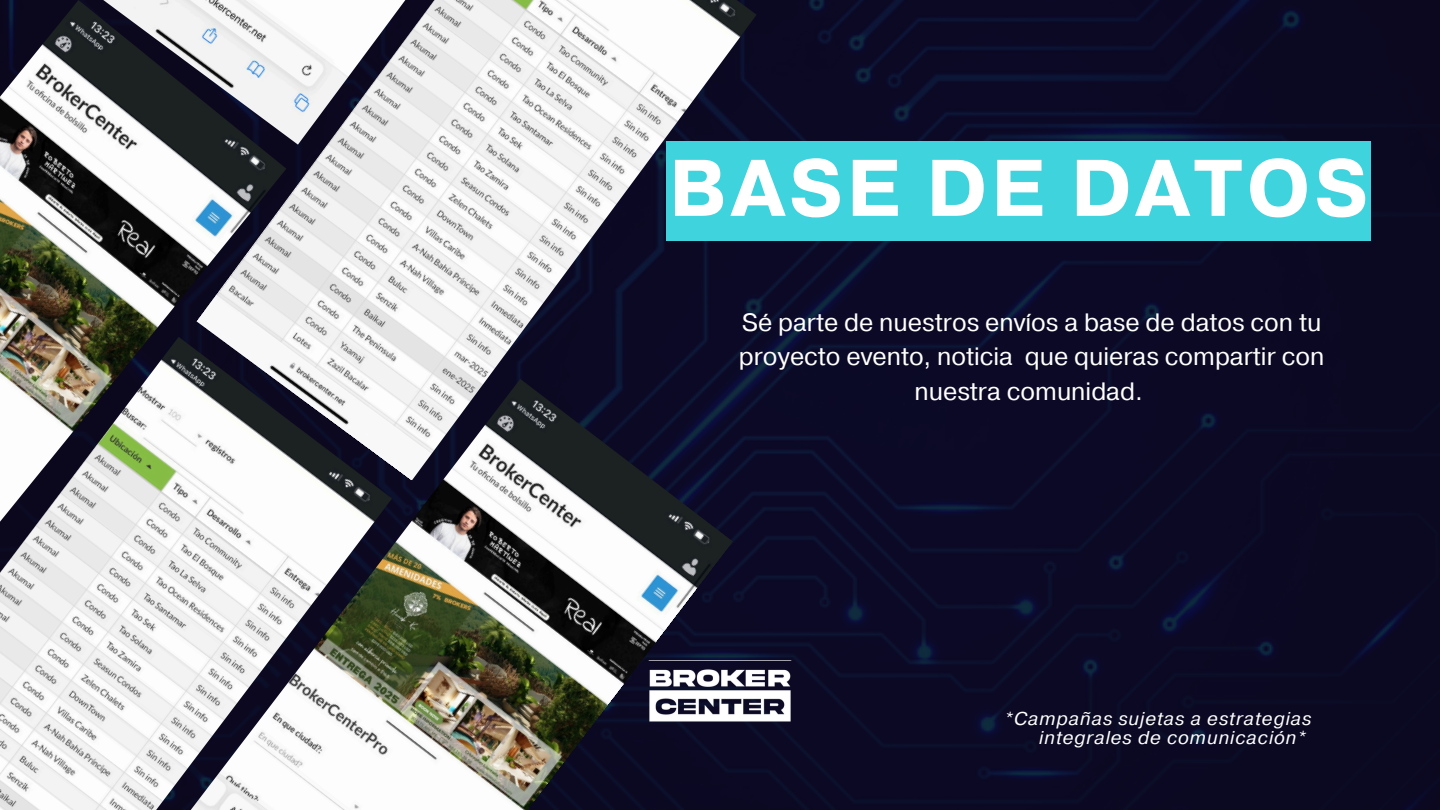
<style>
.page{position:relative;width:1440px;height:810px;background:#fff}
.page>*{position:absolute;margin:0;border:0;box-sizing:border-box;transform-origin:0 0}
.t1{font:700 80px "Pragmatica";letter-spacing:.05em;color:#fff}
.t2{font:25px/34.5px "Pragmatica";color:#fff;text-align:center}
.t3{font:italic 18.5px/18.8px "Pragmatica";letter-spacing:.05em;color:#fff;text-align:right}
</style>
<div class="page">
<img style="left:733px;top:0;width:707px;height:810px">
<div style="left:666px;top:141px;width:705px;height:100px;background:#3ed3dd"></div>
<img style="left:733px;top:661px;width:63px;height:68px">
<img style="left:392px;top:481px;width:341px;height:329px">
<img style="left:0;top:481px;width:392px;height:329px">
<img style="left:286px;top:0;width:471px;height:481px">
<img style="left:0;top:0;width:286px;height:619px">
<img style="left:83px;top:0;width:561px;height:145px">
<p class="t1" style="left:669px;top:135px;width:701px">BASE DE DATOS</p>
<p class="t2" style="left:739px;top:306px;width:587px">Sé parte de nuestros envíos a base de datos con tu proyecto evento, noticia que quieras compartir con nuestra comunidad.</p>
<p class="t3" style="left:1004px;top:710px;width:309px">*Campañas sujetas a estrategias integrales de comunicación*</p>
</div>
